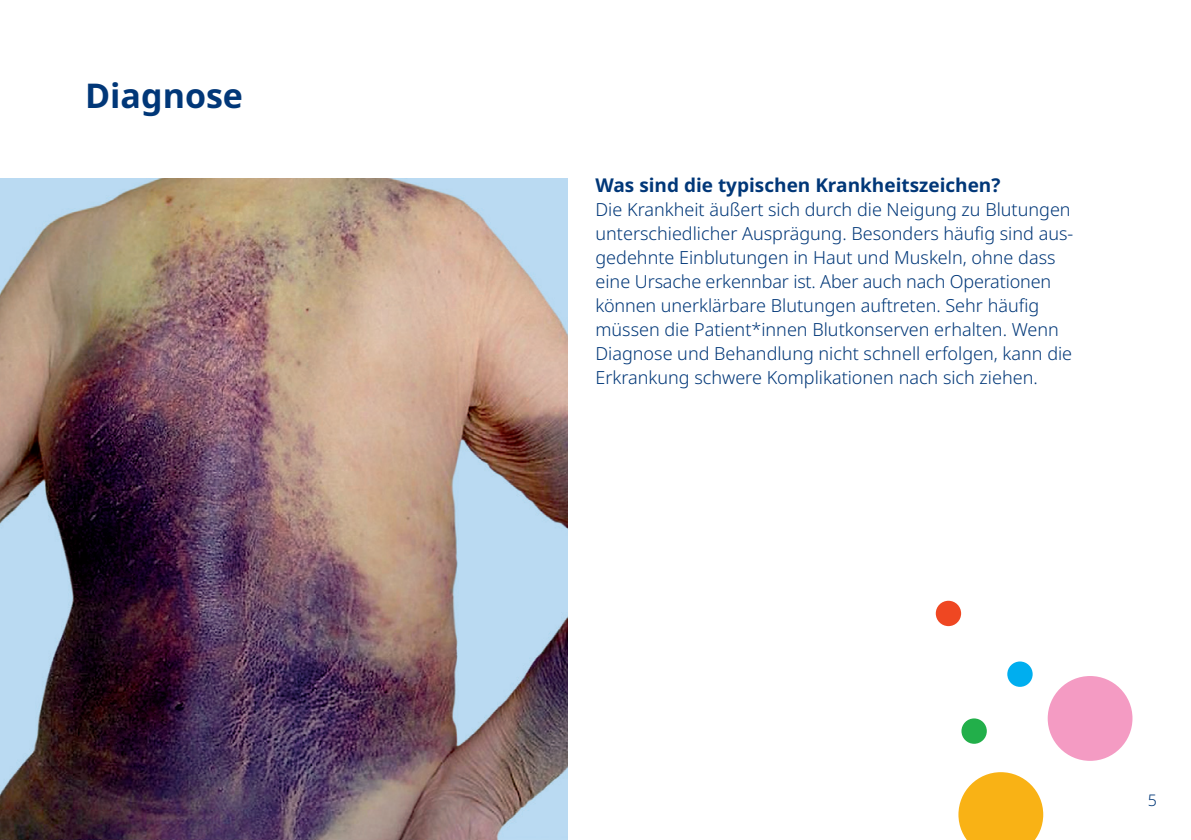
<style>
.page{position:relative;width:1191px;height:840px;background:#fff}
.page>*{position:absolute;margin:0;border:0;box-sizing:border-box;transform-origin:0 0}
.t1{font:700 34px "Apis";color:#013778}
.t2{font:700 19px "Apis";color:#013778}
.t3{font:300 18px/24px "Apis";color:#013778}
.t4{font:300 16px "Apis";color:#013778}
</style>
<div class="page">
<img style="left:0;top:179px;width:567px;height:660px">
<div style="left:961px;top:718px;width:25px;height:25px;background:#22af4a;border-radius:50%"></div>
<div style="left:1007px;top:661px;width:25px;height:25px;background:#00aeef;border-radius:50%"></div>
<div style="left:935px;top:600px;width:26px;height:25px;background:#ef4722;border-radius:50%"></div>
<svg style="left:958px;top:772px;width:85px;height:67px;background:#f9be3a"></svg>
<div style="left:1047px;top:675px;width:85px;height:85px;background:#f49bc3;border-radius:50%"></div>
<h1 class="t1" style="left:85px;top:72px;width:159px">Diagnose</h1>
<p class="t2" style="left:595px;top:172px;width:406px">Was sind die typischen Krankheitszeichen?</p>
<p class="t3" style="left:595px;top:198px;width:479px">Die Krankheit äußert sich durch die Neigung zu Blutungen unterschiedlicher Ausprägung. Besonders häufig sind aus&shy;gedehnte Einblutungen in Haut und Muskeln, ohne dass eine Ursache erkennbar ist. Aber auch nach Operationen können unerklärbare Blutungen auftreten. Sehr häufig müssen die Patient*innen Blutkonserven erhalten. Wenn Diagnose und Behandlung nicht schnell erfolgen, kann die Erkrankung schwere Komplikationen nach sich ziehen.</p>
<p class="t4" style="left:1147px;top:788px;width:11px">5</p>
</div>
